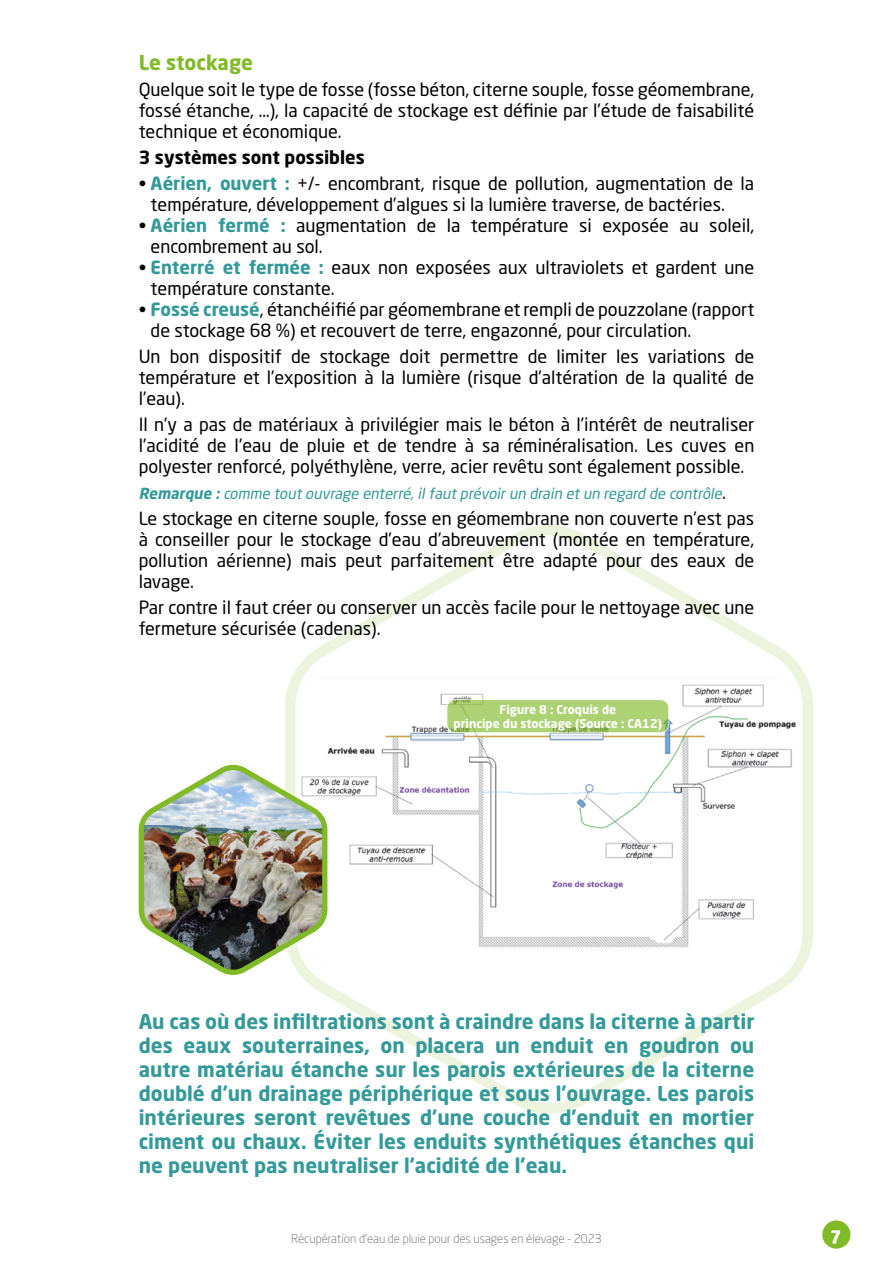
<style>
.page{position:relative;width:893px;height:1263px;background:#fff}
.page>*{position:absolute;margin:0;border:0;box-sizing:border-box;transform-origin:0 0}
.t1{font:700 20.25px/24px "Neo Sans Pro";color:#349999;text-align:justify}
.t2{font:700 20.25px "Neo Sans Pro";letter-spacing:-.005em;color:#80ba27}
.t3{font:700 18.6px "Bienvenue";color:#fff}
.t4{font:18px/21px "Neo Sans Pro";color:#000}
.t5{font:700 18px "Neo Sans Pro";color:#000}
.t6{font:italic 15px "Neo Sans Pro";color:#349999}
.t7{font:300 12px "Neo Sans Pro";color:#646363}
.t8{font:700 12px/13.5px "Neo Sans Pro";color:#fff;text-align:center}
.s1{font-weight:700;color:#349999}
.s2{font-weight:700}
.s3{font-style:normal;font-size:18px;color:#000}
</style>
<div class="page">
<div style="left:822px;top:1220px;width:28px;height:28px;background:#80ba27;border-radius:50%"></div>
<svg style="left:285px;top:525px;width:529px;height:589px"></svg>
<div style="left:447px;top:699px;width:222px;height:34px;background:#acd273;border-radius:9px"></div>
<div style="left:446px;top:699px;width:223px;height:34px;border:1px solid #fff;border-radius:9px"></div>
<img style="left:138px;top:759px;width:192px;height:221px">
<p class="t2" style="left:139px;top:49px;width:116px">Le stockage</p>
<p class="t4" style="left:139px;top:78px;width:617px;text-align:justify">Quelque soit le type de fosse (fosse béton, citerne souple, fosse géomembrane, fossé étanche, …), la capacité de stockage est définie par l’étude de faisabilité technique et économique.</p>
<p class="t5" style="left:139px;top:145px;width:228px">3 systèmes sont possibles</p>
<p class="t4" style="left:151px;top:172px;width:605px;text-indent:-12px">• <span class="s1">Aérien, ouvert :</span> +/- encombrant, risque de pollution, augmentation de la température, développement d’algues si la lumière traverse, de bactéries.</p>
<p class="t4" style="left:151px;top:214px;width:605px;text-indent:-12px">• <span class="s1">Aérien fermé :</span> augmentation de la température si exposée au soleil, encombrement au sol.</p>
<p class="t4" style="left:151px;top:256px;width:605px;text-indent:-12px">• <span class="s1">Enterré et fermée :</span> eaux non exposées aux ultraviolets et gardent une température constante.</p>
<p class="t4" style="left:151px;top:298px;width:605px;text-indent:-12px">• <span class="s1">Fossé creusé</span>, étanchéifié par géomembrane et rempli de pouzzolane (rapport de stockage 68 %) et recouvert de terre, engazonné, pour circulation.</p>
<p class="t4" style="left:139px;top:345px;width:617px;text-align:justify">Un bon dispositif de stockage doit permettre de limiter les variations de température et l’exposition à la lumière (risque d’altération de la qualité de l’eau).</p>
<p class="t4" style="left:139px;top:413px;width:617px;text-align:justify">Il n’y a pas de matériaux à privilégier mais le béton à l’intérêt de neutraliser l’acidité de l’eau de pluie et de tendre à sa réminéralisation. Les cuves en polyester renforcé, polyéthylène, verre, acier revêtu sont également possible.</p>
<p class="t6" style="left:139px;top:484px;width:589px"><span class="s2">Remarque :</span>comme toutouvrage enterré,ilfautprévoirun drain etun regard de contrôle<span class="s3">.</span></p>
<p class="t4" style="left:139px;top:507px;width:617px;text-align:justify">Le stockage en citerne souple, fosse en géomembrane non couverte n’est pas à conseiller pour le stockage d’eau d’abreuvement (montée en température, pollution aérienne) mais peut parfaitement être adapté pour des eaux de lavage.</p>
<p class="t4" style="left:139px;top:596px;width:617px">Par contre il faut créer ou conserver un accès facile pour le nettoyage avec une fermeture sécurisée (cadenas).</p>
<p class="t8" style="left:454px;top:702px;width:210px">Figure 8 : Croquis de<br>principe du stockage (Source : CA12)</p>
<p class="t1" style="left:139px;top:1009px;width:617px">Au cas où des infiltrations sont à craindre dans la citerne à partir des eaux souterraines, on placera un enduit en goudron ou autre matériau étanche sur les parois extérieures de la citerne doublé d’un drainage périphérique et sous l’ouvrage. Les parois intérieures seront revêtues d’une couche d’enduit en mortier ciment ou chaux. Éviter les enduits synthétiques étanches qui ne peuvent pas neutraliser l’acidité de l’eau.</p>
<p class="t7" style="left:291px;top:1231px;width:312px">Récupération d’eau de pluie pour des usages en élevage - 2023</p>
<p class="t3" style="left:831px;top:1224px;width:11px">7</p>
</div>
